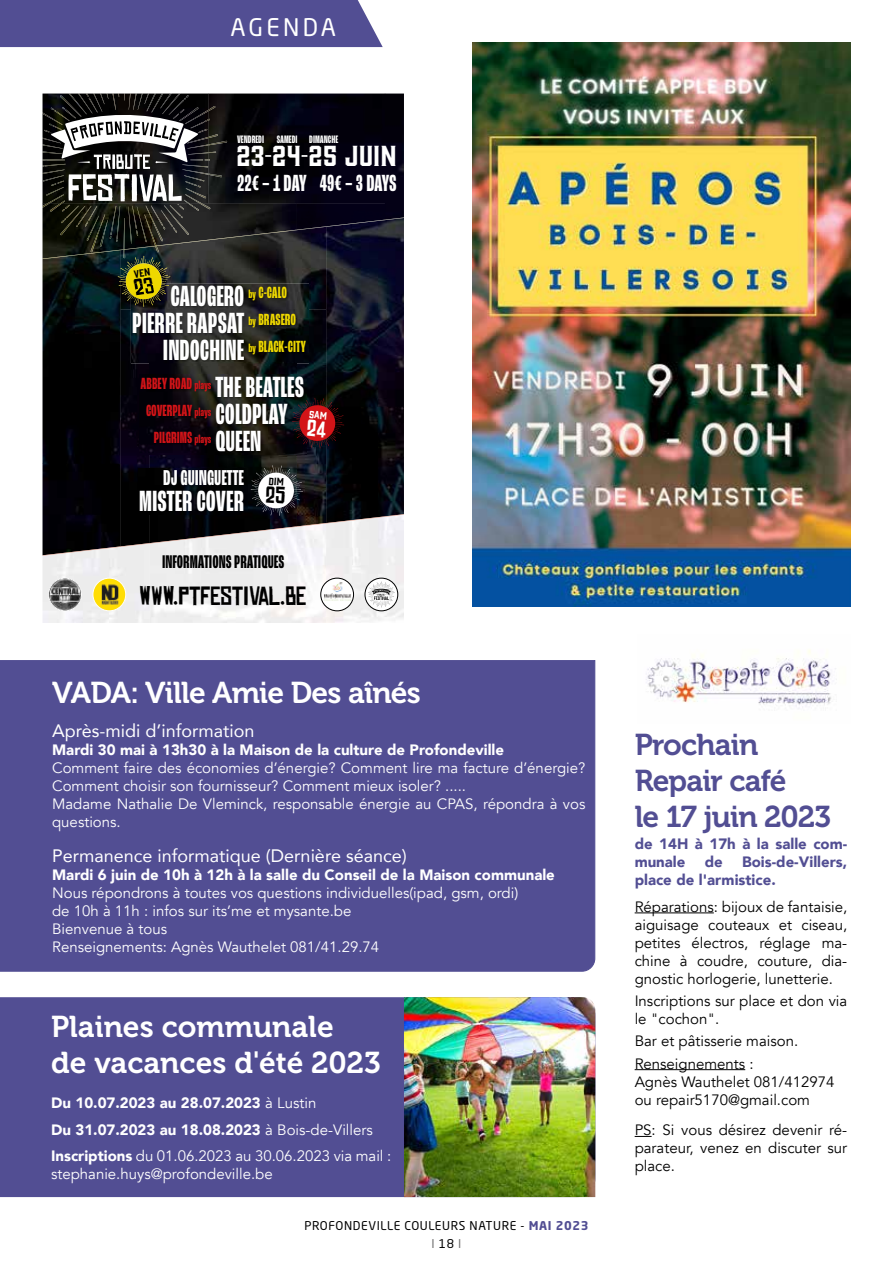
<style>
.page{position:relative;width:893px;height:1263px;background:#fff}
.page>*{position:absolute;margin:0;border:0;box-sizing:border-box;transform-origin:0 0}
.t1{font:700 extra-condensed 30.75px "Roc Grotesk";color:#fff}
.t2{font:30px/36px "Museo 700";color:#fff}
.t3{font:30px/36px "Museo 700";letter-spacing:-.025em;color:#524e93}
.t4{font:30px "Museo 700";letter-spacing:-.025em;color:#fff}
.t5{font:26.55px "Gin";color:#fff;scale:1.12 1}
.t6{font:25.05px "Chinese Rocks Rg";color:#000}
.t7{font:700 extra-condensed 24.6px "Roc Grotesk";letter-spacing:-.015em;color:#fff}
.t8{font:24px "Neo Sans W1 G";letter-spacing:.14em;color:#fff}
.t9{font:700 extra-condensed 22.65px "Roc Grotesk";color:#fff}
.t10{font:700 extra-condensed 19.35px "Roc Grotesk";color:#000}
.t11{font:18px "Avenir";color:#fff}
.t12{font:700 extra-condensed 16.95px "Roc Grotesk";color:#d31418}
.t13{font:700 extra-condensed 16.95px "Roc Grotesk";color:#eed800}
.t14{font:15px/18px "Avenir";color:#fff}
.t15{font:15px/18px "Avenir";color:#000}
.t16{font:900 15px/26.5px "Avenir";color:#fff}
.t17{font:900 15px/18px "Avenir";color:#524e93}
.t18{font:12px/18.6px "Neo Sans Std";letter-spacing:.05em;color:#000;text-align:center}
.t19{font:700 extra-condensed 11.4px "Roc Grotesk";color:#fff}
.s1{font-size:12.3px}
.s2{font-size:30.75px;color:#fff}
.s3{font-weight:400}
.s4{font-weight:700;color:#524e93}
.s5{color:#706f6f}
</style>
<div class="page">
<div style="left:0;top:997px;width:404px;height:200px;background:#524e93"></div>
<div style="left:0;top:0;width:383px;height:47px;background:#524e93"></div>
<img style="left:326px;top:259px;width:78px;height:255px">
<img style="left:43px;top:259px;width:77px;height:255px">
<img style="left:120px;top:309px;width:30px;height:205px">
<img style="left:297px;top:309px;width:29px;height:205px">
<img style="left:150px;top:363px;width:147px;height:12px">
<img style="left:150px;top:454px;width:147px;height:60px">
<img style="left:88px;top:94px;width:297px;height:110px">
<img style="left:385px;top:94px;width:19px;height:123px">
<img style="left:88px;top:204px;width:209px;height:13px">
<img style="left:297px;top:204px;width:88px;height:13px">
<img style="left:150px;top:556px;width:176px;height:67px">
<img style="left:326px;top:556px;width:78px;height:67px">
<img style="left:43px;top:217px;width:361px;height:42px">
<img style="left:43px;top:514px;width:361px;height:42px">
<img style="left:139px;top:375px;width:168px;height:79px">
<svg style="left:93px;top:578px;width:33px;height:33px"></svg>
<img style="left:93px;top:581px;width:33px;height:27px">
<div style="left:93px;top:578px;width:33px;height:33px;border:1px solid #fff;border-radius:50%"></div>
<svg style="left:365px;top:578px;width:33px;height:33px"></svg>
<svg style="left:368px;top:581px;width:27px;height:26px"></svg>
<div style="left:365px;top:578px;width:33px;height:33px;border:1px solid #000;border-radius:50%"></div>
<img style="left:49px;top:579px;width:32px;height:31px">
<div style="left:49px;top:578px;width:33px;height:33px;border:1px solid #fff;border-radius:50%"></div>
<svg style="left:321px;top:578px;width:33px;height:33px"></svg>
<img style="left:323px;top:582px;width:29px;height:20px">
<div style="left:321px;top:578px;width:33px;height:33px;border:1px solid #000;border-radius:50%"></div>
<img style="left:131px;top:284px;width:178px;height:79px">
<img style="left:138px;top:469px;width:109px;height:46px">
<img style="left:43px;top:94px;width:45px;height:132px">
<img style="left:198px;top:94px;width:18px;height:24px">
<img style="left:172px;top:118px;width:55px;height:98px">
<img style="left:88px;top:205px;width:84px;height:47px">
<img style="left:183px;top:225px;width:6px;height:10px">
<img style="left:144px;top:214px;width:12px;height:2px">
<img style="left:90px;top:216px;width:93px;height:19px">
<img style="left:61px;top:218px;width:116px;height:28px">
<svg style="left:51px;top:94px;width:147px;height:107px"></svg>
<img style="left:472px;top:43px;width:378px;height:563px">
<img style="left:404px;top:997px;width:191px;height:200px">
<hr style="left:635px;top:912px;width:79px;height:1px;background:#000">
<hr style="left:635px;top:1069px;width:110px;height:1px;background:#000">
<svg style="left:635px;top:1136px;width:17px;height:1px"></svg>
<img style="left:646px;top:649px;width:190px;height:60px">
<div style="left:0;top:660px;width:596px;height:312px;background:#524e93"></div>
<svg style="left:118px;top:246px;width:52px;height:61px;background:#5b5b1b"></svg>
<svg style="left:251px;top:465px;width:52px;height:51px"></svg>
<svg style="left:292px;top:398px;width:52px;height:50px;background:#5b0f13"></svg>
<h3 class="t8" style="left:230px;top:13px;width:107px">AGENDA</h3>
<p class="t19" style="left:237px;top:133px;width:103px">VENDREDI SAMEDI DIMANCHE</p>
<h3 class="t5" style="left:236px;top:138px;width:145px">23<sup>-</sup>24<sup>-</sup>25 JUIN</h3>
<h3 class="t7" style="left:237px;top:169px;width:161px">22€ – 1 DAY 49€ – 3 DAYS</h3>
<h1 class="t1" style="left:170px;top:279px;width:75px">CALOGERO</h1>
<p class="t13" style="left:248px;top:283px;width:40px"><span class="s1">by</span> C-CALO</p>
<h1 class="t1" style="left:132px;top:305px;width:166px">PIERRE RAPSAT <sup>by</sup> <sup>BRASERO</sup></h1>
<p class="t13" style="left:163px;top:336px;width:145px"><span class="s2">INDOCHINE</span> <span class="s1">by</span> BLACK-CITY</p>
<h1 class="t1" style="left:141px;top:370px;width:165px"><sup>ABBEY</sup> <sup>ROAD</sup> <sup>plays</sup> THE BEATLES</h1>
<p class="t12" style="left:146px;top:401px;width:67px">COVERPLAY <span class="s1">plays</span></p>
<h1 class="t1" style="left:215px;top:396px;width:74px">COLDPLAY</h1>
<p class="t12" style="left:154px;top:428px;width:109px">PILGRIMS <span class="s1">plays</span> <span class="s2">QUEEN</span></p>
<h3 class="t9" style="left:163px;top:465px;width:82px">DJ GUINGUETTE</h3>
<h1 class="t1" style="left:139px;top:484px;width:106px">MISTER COVER</h1>
<p class="t10" style="left:162px;top:550px;width:124px">INFORMATIONS PRATIQUES</p>
<h3 class="t6" style="left:139px;top:582px;width:169px">WWW.PTFESTIVAL.BE</h3>
<h2 class="t4" style="left:52px;top:676px;width:370px">VADA: Ville Amie Des aînés</h2>
<p class="t11" style="left:52px;top:716px;width:204px">Après-midi d’information</p>
<p class="t16" style="left:52px;top:736px;width:453px">Mardi 30 mai à 13h30 à la Maison de la culture de Profondeville</p>
<p class="t14" style="left:52px;top:759px;width:535px">Comment faire des économies d’énergie? Comment lire ma facture d’énergie?<br>Comment choisir son fournisseur? Comment mieux isoler? .....<br>Madame Nathalie De Vleminck, responsable énergie au CPAS, répondra à vos questions.</p>
<p class="t11" style="left:52px;top:841px;width:356px">Permanence informatique (Dernière séance)</p>
<p class="t16" style="left:52px;top:861px;width:504px">Mardi 6 juin de 10h à 12h à la salle du Conseil de la Maison communale</p>
<p class="t14" style="left:52px;top:884px;width:468px">Nous répondrons à toutes vos questions individuelles(ipad, gsm, ordi) de 10h à 11h : infos sur its’me et mysante.be<br>Bienvenue à tous<br>Renseignements: Agnès Wauthelet 081/41.29.74</p>
<h2 class="t2" style="left:51px;top:1009px;width:331px">Plaines communale<br>de vacances d'été 2023</h2>
<p class="t16" style="left:51px;top:1089px;width:342px">Du 10.07.2023 au 28.07.2023 <span class="s3">à Lustin<br></span>Du 31.07.2023 au 18.08.2023 <span class="s3">à Bois-de-Villers<br></span>Inscriptions <span class="s3">du 01.06.2023 au 30.06.2023 via mail :</span></p>
<p class="t14" style="left:51px;top:1165px;width:223px">stephanie.huys@profondeville.be</p>
<p class="t18" style="left:304px;top:1216px;width:286px">PROFONDEVILLE COULEURS NATURE - <span class="s4">MAI 2023<br></span><span class="s5">I</span> 18 <span class="s5">I</span></p>
<h2 class="t3" style="left:635px;top:727px;width:198px">Prochain<br>Repair café<br>le 17 juin 2023</h2>
<p class="t17" style="left:635px;top:835px;width:214px">de 14H à 17h à la salle com&shy;munale</p>
<p class="t17" style="left:635px;top:853px;width:214px;text-indent:107px">Bois-de-Villers, place de l'armistice.</p>
<p class="t15" style="left:635px;top:898px;width:214px;text-align:justify">Réparations: bijoux de fantaisie, aiguisage couteaux et ciseau, petites électros, réglage ma&shy;chine à coudre, couture, dia&shy;gnostic horlogerie, lunetterie.</p>
<p class="t15" style="left:635px;top:992px;width:214px">Inscriptions sur place et don via le "cochon".</p>
<p class="t15" style="left:635px;top:1030px;width:165px;line-height:22.2px">Bar et pâtisserie maison.<br>Renseignements :</p>
<p class="t15" style="left:635px;top:1073px;width:201px">Agnès Wauthelet 081/412974 ou repair5170@gmail.com</p>
<p class="t15" style="left:635px;top:1121px;width:214px;text-align:justify">PS: Si vous désirez devenir ré&shy;parateur, venez en discuter sur place.</p>
<p class="t17" style="left:705px;top:853px;width:20px">de</p>
</div>
